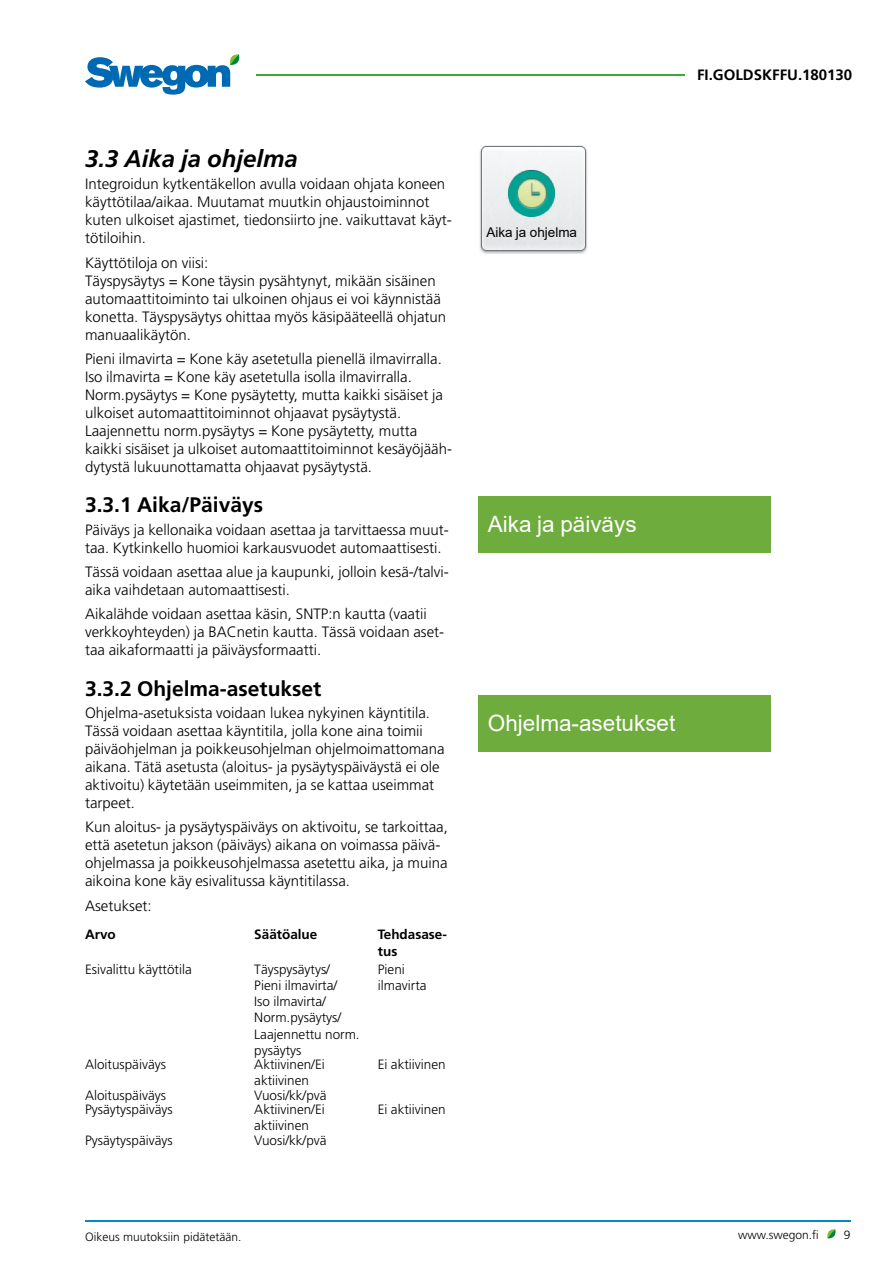
<style>
.page{position:relative;width:893px;height:1263px;background:#fff}
.page>*{position:absolute;margin:0;border:0;box-sizing:border-box;transform-origin:0 0}
.t1{font:italic 700 24px "Frutiger";color:#000}
.t2{font:22.5px "Arial";color:#fff}
.t3{font:700 21px "Frutiger";color:#000}
.t4{font:300 15px/18px "Frutiger";color:#000}
.t5{font:700 15px "Frutiger";color:#000}
.t6{font:300 13.5px/16.2px "Frutiger";color:#000}
.t7{font:700 13.5px/16.2px "Frutiger";color:#000}
.t8{font:13.5px "Arial";color:#000}
.t9{font:300 12px "Frutiger";color:#000}
</style>
<div class="page">
<hr style="left:85px;top:1220px;width:765px;height:2px;background:#008bc5">
<svg style="left:827px;top:1229px;width:8px;height:10px"></svg>
<hr style="left:256px;top:75px;width:429px;height:1px;background:#3aaa35">
<svg style="left:85px;top:54px;width:154px;height:41px"></svg>
<img style="left:480px;top:145px;width:107px;height:109px">
<div style="left:478px;top:496px;width:293px;height:57px;background:#6ead3d"></div>
<img style="left:506px;top:168px;width:51px;height:51px">
<div style="left:478px;top:695px;width:293px;height:56px;background:#6ead3d"></div>
<h1 class="t1" style="left:85px;top:144px;width:214px">3.3 Aika ja ohjelma</h1>
<p class="t4" style="left:85px;top:175px;width:368px">Integroidun kytkentäkellon avulla voidaan ohjata koneen käyttötilaa/aikaa. Muutamat muutkin ohjaustoiminnot kuten ulkoiset ajastimet, tiedonsiirto jne. vaikuttavat käyt&shy;tötiloihin.</p>
<p class="t4" style="left:85px;top:254px;width:363px">Käyttötiloja on viisi:<br>Täyspysäytys = Kone täysin pysähtynyt, mikään sisäinen automaattitoiminto tai ulkoinen ohjaus ei voi käynnistää konetta. Täyspysäytys ohittaa myös käsipääteellä ohjatun manuaalikäytön.</p>
<p class="t4" style="left:85px;top:350px;width:369px">Pieni ilmavirta = Kone käy asetetulla pienellä ilmavirralla.<br>Iso ilmavirta = Kone käy asetetulla isolla ilmavirralla.<br>Norm.pysäytys = Kone pysäytetty, mutta kaikki sisäiset ja ulkoiset automaattitoiminnot ohjaavat pysäytystä.<br>Laajennettu norm.pysäytys = Kone pysäytetty, mutta kaikki sisäiset ja ulkoiset automaattitoiminnot kesäyöjääh&shy;dytystä lukuunottamatta ohjaavat pysäytystä.</p>
<h3 class="t3" style="left:85px;top:493px;width:180px">3.3.1 Aika/Päiväys</h3>
<p class="t4" style="left:85px;top:521px;width:365px">Päiväys ja kellonaika voidaan asettaa ja tarvittaessa muut&shy;taa. Kytkinkello huomioi karkausvuodet automaattisesti.</p>
<p class="t4" style="left:85px;top:563px;width:365px">Tässä voidaan asettaa alue ja kaupunki, jolloin kesä-/talvi&shy;aika vaihdetaan automaattisesti.</p>
<p class="t4" style="left:85px;top:605px;width:361px">Aikalähde voidaan asettaa käsin, SNTP:n kautta (vaatii verkkoyhteyden) ja BACnetin kautta. Tässä voidaan aset&shy;taa aikaformaatti ja päiväysformaatti.</p>
<h3 class="t3" style="left:85px;top:676px;width:238px">3.3.2 Ohjelma-asetukset</h3>
<p class="t4" style="left:85px;top:704px;width:361px">Ohjelma-asetuksista voidaan lukea nykyinen käyntitila.<br>Tässä voidaan asettaa käyntitila, jolla kone aina toimii päiväohjelman ja poikkeusohjelman ohjelmoimattomana aikana. Tätä asetusta (aloitus- ja pysäytyspäiväystä ei ole aktivoitu) käytetään useimmiten, ja se kattaa useimmat tarpeet.</p>
<p class="t4" style="left:85px;top:818px;width:364px">Kun aloitus- ja pysäytyspäiväys on aktivoitu, se tarkoittaa, että asetetun jakson (päiväys) aikana on voimassa päivä&shy;ohjelmassa ja poikkeusohjelmassa asetettu aika, ja muina aikoina kone käy esivalitussa käyntitilassa.</p>
<p class="t4" style="left:85px;top:897px;width:68px">Asetukset:</p>
<p class="t7" style="left:85px;top:927px;width:32px">Arvo</p>
<p class="t7" style="left:254px;top:927px;width:65px">Säätöalue</p>
<p class="t7" style="left:378px;top:927px;width:71px">Tehdasase&shy;tus</p>
<p class="t6" style="left:85px;top:961px;width:108px">Esivalittu käyttötila</p>
<p class="t6" style="left:254px;top:961px;width:107px">Täyspysäytys/<br>Pieni ilmavirta/<br>Iso ilmavirta/<br>Norm.pysäytys/<br>Laajennettu norm. pysäytys</p>
<p class="t6" style="left:378px;top:961px;width:50px">Pieni ilmavirta</p>
<p class="t6" style="left:85px;top:1057px;width:82px">Aloituspäiväys</p>
<p class="t6" style="left:254px;top:1057px;width:72px">Aktiivinen/Ei aktiivinen</p>
<p class="t6" style="left:378px;top:1057px;width:69px">Ei aktiivinen</p>
<p class="t6" style="left:85px;top:1087px;width:82px">Aloituspäiväys</p>
<p class="t6" style="left:254px;top:1087px;width:74px">Vuosi/kk/pvä</p>
<p class="t6" style="left:85px;top:1101px;width:89px">Pysäytyspäiväys</p>
<p class="t6" style="left:254px;top:1101px;width:72px">Aktiivinen/Ei aktiivinen</p>
<p class="t6" style="left:378px;top:1101px;width:69px">Ei aktiivinen</p>
<p class="t6" style="left:85px;top:1132px;width:89px">Pysäytyspäiväys</p>
<p class="t6" style="left:254px;top:1132px;width:74px">Vuosi/kk/pvä</p>
<p class="t8" style="left:486px;top:223px;width:92px">Aika ja ohjelma</p>
<p class="t5" style="left:697px;top:66px;width:157px">FI.GOLDSKFFU.180130</p>
<h2 class="t2" style="left:488px;top:509px;width:150px">Aika ja päiväys</h2>
<h2 class="t2" style="left:488px;top:707px;width:189px">Ohjelma-asetukset</h2>
<p class="t9" style="left:85px;top:1230px;width:158px">Oikeus muutoksiin pidätetään.</p>
<p class="t9" style="left:738px;top:1228px;width:82px">www.swegon.fi</p>
<p class="t9" style="left:844px;top:1228px;width:8px">9</p>
</div>
